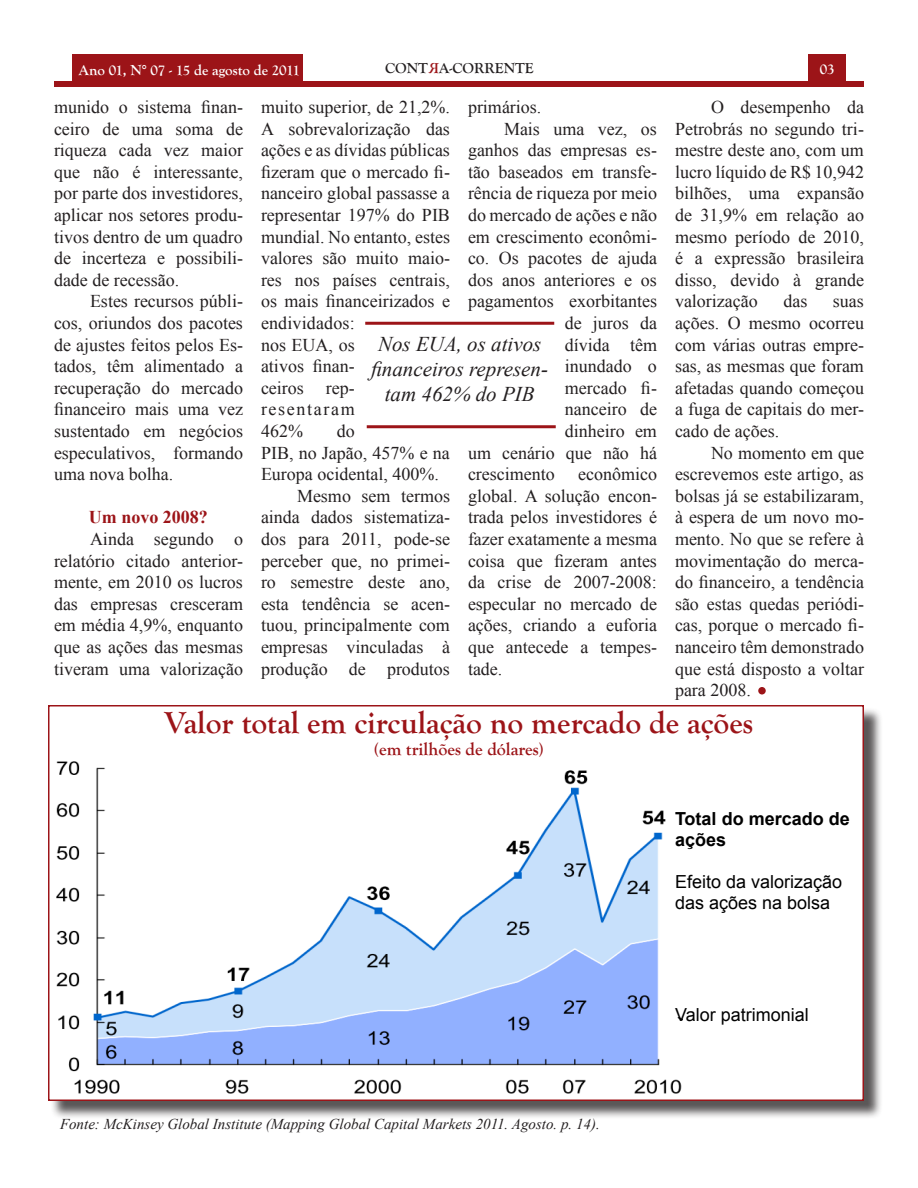
<style>
.page{position:relative;width:918px;height:1188px;background:#fff}
.page>*{position:absolute;margin:0;border:0;box-sizing:border-box;transform-origin:0 0}
.t1{font:700 31.5px "Goudy Old Style T";color:#9c1418}
.t2{font:italic 21px/25.2px "Times New Roman";color:#231f20;text-align:center}
.t3{font:18px/21.6px "Times New Roman";color:#231f20;text-align:justify}
.t4{font:18px/21.6px "Arial";color:#000}
.t5{font:700 18px/21.6px "Arial";color:#000}
.t6{font:700 18px "Goudy Old Style T";color:#9c1418}
.t7{font:700 18px "Times New Roman";color:#9c1418}
.t8{font:italic 15px "Times New Roman";color:#231f20}
.t9{font:700 15px "Goudy Old Style T";color:#fff}
.t10{font:700 15px "Goudy Old Style T";color:#231f20}
</style>
<div class="page">
<div style="left:50px;top:707px;width:832px;height:413px;background:#231f20;opacity:.75"></div>
<div style="left:48px;top:705px;width:816px;height:396px;background:#fff;border:2px solid #9c1418"></div>
<div style="left:54px;top:81px;width:810px;height:6px;background:#9c1418"></div>
<div style="left:72px;top:54px;width:230px;height:33px;background:#9c1418"></div>
<div style="left:808px;top:54px;width:38px;height:33px;background:#9c1418"></div>
<hr style="left:365px;top:322px;width:189px;height:3px;background:#9c1418">
<hr style="left:367px;top:425px;width:189px;height:3px;background:#9c1418">
<img style="left:56px;top:761px;width:627px;height:332px">
<div style="left:667px;top:791px;width:25px;height:226px;background:#fff"></div>
<div style="left:758px;top:687px;width:8px;height:7px;background:#9c1418;border-radius:50%"></div>
<p class="t9" style="left:79px;top:62px;width:223px">Ano 01, N° 07 - 15 de agosto de 2011</p>
<p class="t10" style="left:385px;top:59px;width:44px">CONT</p>
<p class="t10" style="left:439px;top:59px;width:96px">A-CORRENTE</p>
<p class="t9" style="left:820px;top:61px;width:16px">03</p>
<p class="t3" style="left:54px;top:96px;width:191px">munido o sistema finan&shy;ceiro de uma soma de riqueza cada vez maior que não é interessante, por parte dos investidores, aplicar nos setores produ&shy;tivos dentro de um quadro de incerteza e possibili&shy;dade de recessão.</p>
<p class="t3" style="left:54px;top:290px;width:191px;text-indent:36px">Estes recursos públi&shy;cos, oriundos dos pacotes de ajustes feitos pelos Es&shy;tados, têm alimentado a recuperação do mercado financeiro mais uma vez sustentado em negócios especulativos, formando uma nova bolha.</p>
<p class="t7" style="left:89px;top:505px;width:120px">Um novo 2008?</p>
<p class="t3" style="left:54px;top:528px;width:191px;text-indent:36px">Ainda segundo o relatório citado anterior&shy;mente, em 2010 os lucros das empresas cresceram em média 4,9%, enquanto que as ações das mesmas tiveram uma valorização</p>
<p class="t3" style="left:261px;top:96px;width:191px;text-align:left">muito superior, de 21,2%.<br>A sobrevalorização das ações e as dívidas públicas fizeram que o mercado fi&shy;nanceiro global passasse a representar 197% do PIB mundial. No entanto, estes valores são muito maio&shy;res nos países centrais, os mais financeirizados e endividados:<br>nos EUA, os<br>ativos finan-<br>ceiros rep&shy;resentaram<br>462%</p>
<p class="t3" style="left:468px;top:96px;width:75px">primários.</p>
<p class="t3" style="left:504px;top:117px;width:154px">Mais uma vez, os</p>
<p class="t3" style="left:468px;top:139px;width:190px">ganhos das empresas es-</p>
<p class="t3" style="left:468px;top:161px;width:190px">tão baseados em transfe-</p>
<p class="t3" style="left:468px;top:182px;width:191px">rência de riqueza por meio</p>
<p class="t3" style="left:468px;top:204px;width:191px">do mercado de ações e não</p>
<p class="t3" style="left:468px;top:225px;width:190px">em crescimento econômi-</p>
<p class="t3" style="left:468px;top:247px;width:191px">co. Os pacotes de ajuda</p>
<p class="t3" style="left:468px;top:269px;width:191px">dos anos anteriores e os</p>
<p class="t3" style="left:468px;top:290px;width:191px">pagamentos exorbitantes</p>
<p class="t3" style="left:565px;top:312px;width:94px">de juros da</p>
<p class="t3" style="left:565px;top:333px;width:94px">dívida têm</p>
<p class="t3" style="left:565px;top:355px;width:94px">inundado o</p>
<p class="t3" style="left:565px;top:377px;width:94px">mercado fi-</p>
<p class="t3" style="left:565px;top:398px;width:94px">nanceiro de</p>
<p class="t3" style="left:565px;top:420px;width:94px">dinheiro em</p>
<p class="t3" style="left:468px;top:441px;width:190px">um cenário que não há</p>
<p class="t3" style="left:468px;top:463px;width:88px">crescimento</p>
<p class="t3" style="left:675px;top:96px;width:191px;text-indent:36px">O desempenho da Petrobrás no segundo tri&shy;mestre deste ano, com um lucro líquido de R$ 10,942 bilhões, uma expansão de 31,9% em relação ao mesmo período de 2010, é a expressão brasileira disso, devido à grande valorização</p>
<p class="t3" style="left:783px;top:290px;width:25px">das</p>
<p class="t3" style="left:675px;top:290px;width:191px;text-indent:158px">suas ações. O mesmo ocorreu com várias outras empre&shy;sas, as mesmas que foram afetadas quando começou a fuga de capitais do mer&shy;cado de ações.</p>
<p class="t3" style="left:675px;top:441px;width:191px;text-indent:36px">No momento em que escrevemos este artigo, as bolsas já se estabilizaram, à espera de um novo mo&shy;mento. No que se refere à movimentação do merca&shy;do financeiro, a tendência são estas quedas periódi&shy;cas, porque o mercado fi&shy;nanceiro têm demonstrado que está disposto a voltar para 2008.</p>
<p class="t2" style="left:371px;top:330px;width:178px">Nos EUA, os ativos financeiros represen&shy;tam 462% do PIB</p>
<p class="t3" style="left:261px;top:420px;width:190px;text-align:left;text-indent:76px">do<br>PIB, no Japão, 457% e na<br>Europa ocidental, 400%.</p>
<p class="t3" style="left:261px;top:485px;width:191px;text-indent:36px">Mesmo sem termos ainda dados sistematiza&shy;dos para 2011, pode-se perceber que, no primei&shy;ro semestre deste ano, esta tendência se acen&shy;tuou, principalmente com empresas vinculadas à produção de produtos</p>
<p class="t3" style="left:468px;top:463px;width:191px;text-indent:110px">econômico global. A solução encon&shy;trada pelos investidores é fazer exatamente a mesma coisa que fizeram antes da crise de 2007-2008: especular no mercado de ações, criando a euforia que antecede a tempes&shy;tade.</p>
<p class="t1" style="left:165px;top:705px;width:590px">Valor total em circulação no mercado de ações</p>
<p class="t6" style="left:374px;top:739px;width:172px">(em trilhões de dólares)</p>
<p class="t5" style="left:675px;top:808px;width:176px">Total do mercado de ações</p>
<p class="t4" style="left:675px;top:871px;width:169px">Efeito da valorização das ações na bolsa</p>
<p class="t8" style="left:60px;top:1114px;width:541px">Fonte: McKinsey Global Institute (Mapping Global Capital Markets 2011. Agosto. p. 14).</p>
<p class="t4" style="left:675px;top:1004px;width:135px">Valor patrimonial</p>
</div>
